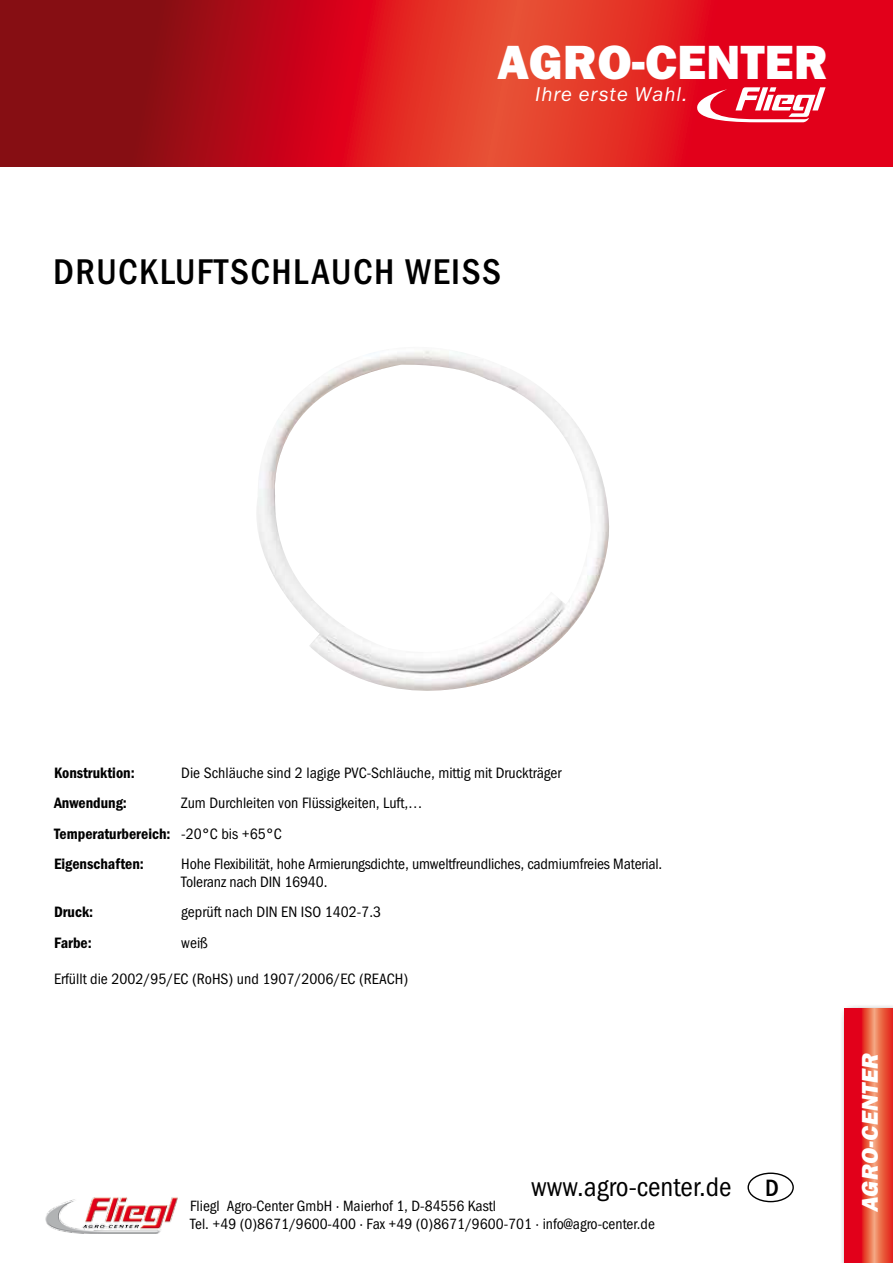
<style>
.page{position:relative;width:893px;height:1263px;background:#fff}
.page>*{position:absolute;margin:0;border:0;box-sizing:border-box;transform-origin:0 0}
.t1{font:48.3px "Franklin Gothic Heavy ITC";color:#fff}
.t2{font:36px "Franklin Gothic Medi Cond ITC";letter-spacing:.04em;color:#000}
.t3{font:27px "Franklin Gothic Book Cond ITC";color:#000}
.t4{font:italic 22.8px "Franklin Gothic Heavy ITC";color:#fff}
.t5{font:italic 20.1px "Franklin Gothic Book ITC";letter-spacing:.05em;color:#fff}
.t6{font:15.15px/18.1px "Franklin Gothic Book Cond ITC";color:#000}
.t7{font:15.15px/30.3px "Franklin Gothic Demi Cond ITC";color:#000}
.t8{font:15px/18px "Franklin Gothic Book Cond ITC";color:#000}
.s1{font-family:"Franklin Gothic Book Cond ITC"}
.s2{font-family:"Franklin Gothic Medi Cond ITC";font-size:23.85px}
</style>
<div class="page">
<div style="left:839px;top:1003px;width:54px;height:260px;background:#000;opacity:.75"></div>
<svg style="left:844px;top:1008px;width:49px;height:255px;background:#e73c34"></svg>
<div style="left:747px;top:1172px;width:47px;height:30px;border:1px solid #000;border-radius:50%"></div>
<img style="left:45px;top:1197px;width:133px;height:37px">
<svg style="left:0;top:0;width:893px;height:167px;background:#c9181d"></svg>
<svg style="left:695px;top:87px;width:131px;height:35px"></svg>
<img style="left:257px;top:350px;width:352px;height:341px">
<h1 class="t1" style="left:497px;top:32px;width:332px">AGRO-CENTER</h1>
<h3 class="t5" style="left:535px;top:83px;width:153px">Ihre erste Wahl.</h3>
<h2 class="t2" style="left:53px;top:251px;width:450px">DRUCKLUFTSCHLAUCH WEISS</h2>
<p class="t7" style="left:54px;top:758px;width:82px">Konstruktion:</p>
<p class="t6" style="left:181px;top:764px;width:382px">Die Schläuche sind 2 lagige PVC-Schläuche, mittig mit Druckträger</p>
<p class="t7" style="left:54px;top:788px;width:74px">Anwendung:</p>
<p class="t6" style="left:181px;top:794px;width:243px">Zum Durchleiten von Flüssigkeiten, Luft,…</p>
<p class="t7" style="left:54px;top:818px;width:229px">Temperaturbereich: <span class="s1">-20°C bis +65°C<br></span>Eigenschaften:</p>
<p class="t6" style="left:181px;top:855px;width:483px">Hohe Flexibilität, hohe Armierungsdichte, umweltfreundliches, cadmiumfreies Material.<br>Toleranz nach DIN 16940.</p>
<p class="t7" style="left:54px;top:897px;width:41px">Druck:</p>
<p class="t6" style="left:181px;top:903px;width:201px">geprüft nach DIN EN ISO 1402-7.3</p>
<p class="t7" style="left:54px;top:927px;width:39px">Farbe:</p>
<p class="t6" style="left:181px;top:934px;width:28px">weiß</p>
<p class="t6" style="left:54px;top:970px;width:356px">Erfüllt die 2002/95/EC (RoHS) und 1907/2006/EC (REACH)</p>
<h3 class="t3" style="left:531px;top:1172px;width:249px">www.agro-center.de <span class="s2">D</span></h3>
<p class="t8" style="left:190px;top:1197px;width:466px">Fliegl Agro-Center GmbH · Maierhof 1, D-84556 Kastl<br>Tel. +49 (0)8671/9600-400 · Fax +49 (0)8671/9600-701 · info@agro-center.de</p>
<h3 class="t4" style="left:856px;top:1211px;width:160px;rotate:-90deg">AGRO-CENTER</h3>
</div>
